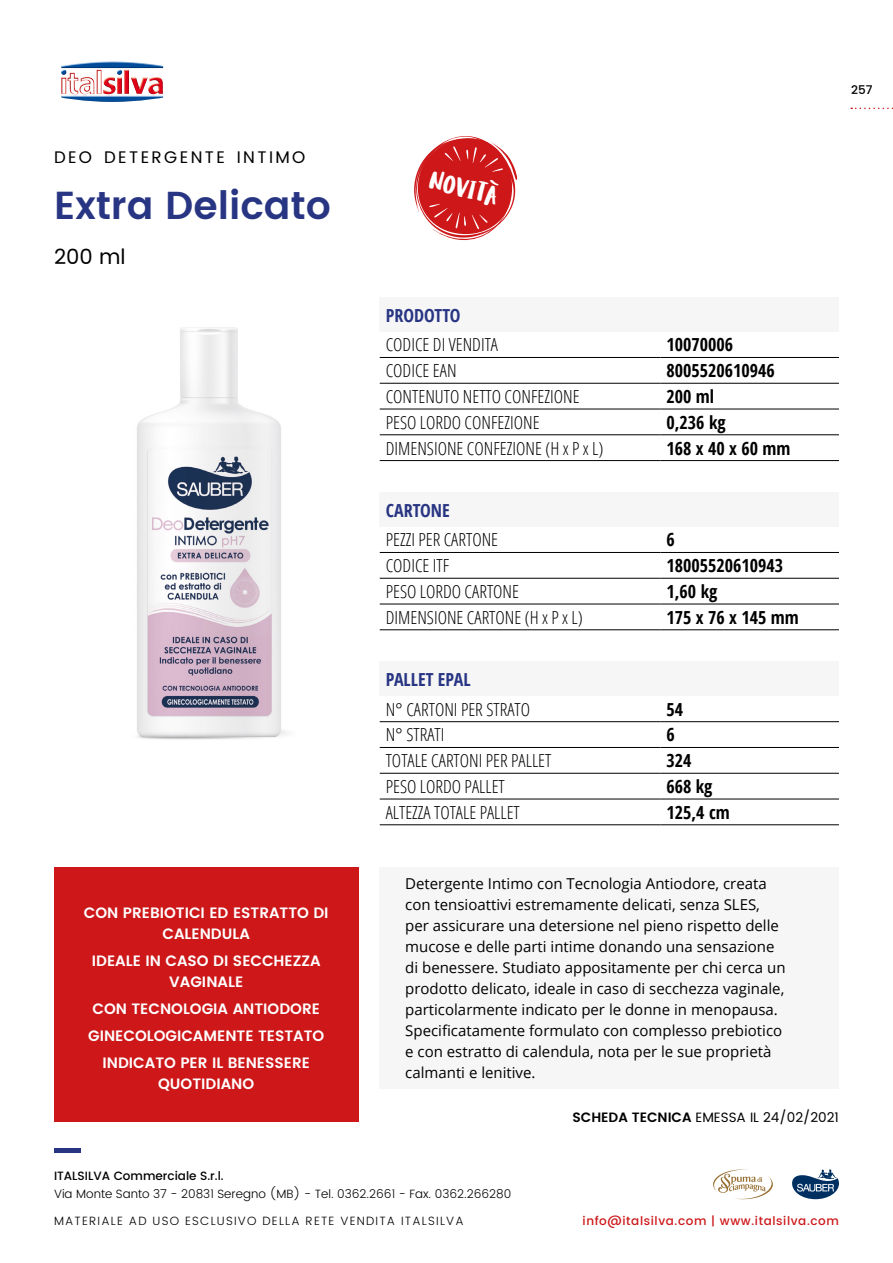
<style>
.page{position:relative;width:893px;height:1263px;background:#fff}
.page>*{position:absolute;margin:0;border:0;box-sizing:border-box;transform-origin:0 0}
.t1{font:600 39px "Poppins";color:#283583}
.t2{font:26.4px "Ludicrous";color:#fff}
.t3{font:21px "Poppins";color:#000}
.t4{font:300 condensed 18px "Open Sans";color:#000}
.t5{font:700 18px "Open Sans Condensed";color:#000}
.t6{font:700 18px "Open Sans Condensed";color:#283583}
.t7{font:16.8px "Poppins";letter-spacing:.145em;color:#000}
.t8{font:15px/21px "Open Sans";color:#000}
.t9{font:600 15px/21px "Poppins";color:#fff;text-align:center}
.t10{font:13.5px "Poppins";color:#000}
.t11{font:300 12px "Poppins";color:#000}
.t12{font:300 12px "Poppins";letter-spacing:.1em;color:#000}
.t13{font:500 12px "Poppins";letter-spacing:.05em;color:#cd1719}
.t14{font:500 12px "Poppins";color:#000}
.s1{font-weight:600}
</style>
<div class="page">
<svg style="left:851px;top:108px;width:42px;height:1px"></svg>
<hr style="left:54px;top:1148px;width:26px;height:4px;background:#283583">
<img style="left:61px;top:61px;width:102px;height:41px">
<svg style="left:792px;top:1169px;width:47px;height:30px"></svg>
<svg style="left:713px;top:1169px;width:60px;height:31px"></svg>
<div style="left:54px;top:867px;width:304px;height:255px;background:#cd1719"></div>
<div style="left:380px;top:867px;width:459px;height:222px;background:#f6f6f6"></div>
<div style="left:380px;top:662px;width:459px;height:34px;background:#f6f6f6"></div>
<hr style="left:380px;top:721px;width:280px;height:1px;background:#000">
<hr style="left:660px;top:721px;width:179px;height:1px;background:#000">
<hr style="left:380px;top:747px;width:280px;height:1px;background:#000">
<hr style="left:660px;top:747px;width:179px;height:1px;background:#000">
<hr style="left:380px;top:773px;width:280px;height:1px;background:#000">
<hr style="left:660px;top:773px;width:179px;height:1px;background:#000">
<hr style="left:380px;top:799px;width:280px;height:1px;background:#000">
<hr style="left:660px;top:799px;width:179px;height:1px;background:#000">
<hr style="left:380px;top:824px;width:280px;height:1px;background:#000">
<hr style="left:660px;top:824px;width:179px;height:1px;background:#000">
<div style="left:380px;top:493px;width:459px;height:34px;background:#f6f6f6"></div>
<hr style="left:380px;top:552px;width:280px;height:1px;background:#000">
<hr style="left:660px;top:552px;width:179px;height:1px;background:#000">
<hr style="left:380px;top:578px;width:280px;height:1px;background:#000">
<hr style="left:660px;top:578px;width:179px;height:1px;background:#000">
<hr style="left:380px;top:604px;width:280px;height:1px;background:#000">
<hr style="left:660px;top:604px;width:179px;height:1px;background:#000">
<hr style="left:380px;top:629px;width:280px;height:1px;background:#000">
<hr style="left:660px;top:629px;width:179px;height:1px;background:#000">
<div style="left:380px;top:298px;width:459px;height:34px;background:#f6f6f6"></div>
<hr style="left:380px;top:357px;width:280px;height:1px;background:#000">
<hr style="left:660px;top:357px;width:179px;height:1px;background:#000">
<hr style="left:380px;top:383px;width:280px;height:1px;background:#000">
<hr style="left:660px;top:383px;width:179px;height:1px;background:#000">
<hr style="left:380px;top:409px;width:280px;height:1px;background:#000">
<hr style="left:660px;top:409px;width:179px;height:1px;background:#000">
<hr style="left:380px;top:434px;width:280px;height:1px;background:#000">
<hr style="left:660px;top:434px;width:179px;height:1px;background:#000">
<hr style="left:380px;top:460px;width:280px;height:1px;background:#000">
<hr style="left:660px;top:460px;width:179px;height:1px;background:#000">
<svg style="left:414px;top:136px;width:103px;height:104px"></svg>
<img style="left:137px;top:327px;width:150px;height:413px">
<p class="t14" style="left:851px;top:80px;width:23px">257</p>
<p class="t7" style="left:54px;top:145px;width:253px">DEO DETERGENTE INTIMO</p>
<h1 class="t1" style="left:54px;top:176px;width:279px">Extra Delicato</h1>
<h3 class="t3" style="left:54px;top:241px;width:73px">200 ml</h3>
<p class="t9" style="left:84px;top:902px;width:246px">CON PREBIOTICI ED ESTRATTO DI<br>CALENDULA</p>
<p class="t9" style="left:92px;top:950px;width:230px">IDEALE IN CASO DI SECCHEZZA<br>VAGINALE</p>
<p class="t9" style="left:88px;top:995px;width:238px;line-height:27px">CON TECNOLOGIA ANTIODORE<br>GINECOLOGICAMENTE TESTATO<br>INDICATO PER IL BENESSERE</p>
<p class="t9" style="left:158px;top:1073px;width:98px">QUOTIDIANO</p>
<h2 class="t2" style="left:435px;top:163px;width:73px;rotate:15deg">NOVITÀ</h2>
<p class="t6" style="left:386px;top:302px;width:76px">PRODOTTO</p>
<p class="t4" style="left:386px;top:333px;width:114px">CODICE DI VENDITA</p>
<p class="t5" style="left:666px;top:332px;width:68px">10070006</p>
<p class="t4" style="left:386px;top:358px;width:72px">CODICE EAN</p>
<p class="t5" style="left:666px;top:358px;width:110px">8005520610946</p>
<p class="t4" style="left:386px;top:384px;width:195px">CONTENUTO NETTO CONFEZIONE</p>
<p class="t5" style="left:666px;top:384px;width:49px">200 ml</p>
<p class="t4" style="left:386px;top:410px;width:155px">PESO LORDO CONFEZIONE</p>
<p class="t5" style="left:666px;top:410px;width:61px">0,236 kg</p>
<p class="t4" style="left:386px;top:436px;width:219px">DIMENSIONE CONFEZIONE (H x P x L)</p>
<p class="t5" style="left:666px;top:435px;width:126px">168 x 40 x 60 mm</p>
<p class="t6" style="left:386px;top:497px;width:66px">CARTONE</p>
<p class="t4" style="left:386px;top:528px;width:114px">PEZZI PER CARTONE</p>
<p class="t5" style="left:666px;top:527px;width:10px">6</p>
<p class="t4" style="left:386px;top:553px;width:65px">CODICE ITF</p>
<p class="t5" style="left:666px;top:553px;width:118px">18005520610943</p>
<p class="t4" style="left:386px;top:579px;width:135px">PESO LORDO CARTONE</p>
<p class="t5" style="left:666px;top:579px;width:53px">1,60 kg</p>
<p class="t4" style="left:386px;top:605px;width:199px">DIMENSIONE CARTONE (H x P x L)</p>
<p class="t5" style="left:666px;top:605px;width:134px">175 x 76 x 145 mm</p>
<p class="t6" style="left:386px;top:667px;width:87px">PALLET EPAL</p>
<p class="t4" style="left:386px;top:697px;width:146px">N° CARTONI PER STRATO</p>
<p class="t5" style="left:666px;top:697px;width:18px">54</p>
<p class="t4" style="left:386px;top:723px;width:60px">N° STRATI</p>
<p class="t5" style="left:666px;top:722px;width:10px">6</p>
<p class="t4" style="left:386px;top:748px;width:167px">TOTALE CARTONI PER PALLET</p>
<p class="t5" style="left:666px;top:748px;width:27px">324</p>
<p class="t4" style="left:386px;top:774px;width:121px">PESO LORDO PALLET</p>
<p class="t5" style="left:666px;top:774px;width:48px">668 kg</p>
<p class="t4" style="left:386px;top:800px;width:136px">ALTEZZA TOTALE PALLET</p>
<p class="t5" style="left:666px;top:800px;width:65px">125,4 cm</p>
<p class="t8" style="left:405px;top:873px;width:382px">Detergente Intimo con Tecnologia Antiodore, creata con tensioattivi estremamente delicati, senza SLES, per assicurare una detersione nel pieno rispetto delle mucose e delle parti intime donando una sensazione di benessere. Studiato appositamente per chi cerca un prodotto delicato, ideale in caso di secchezza vaginale, particolarmente indicato per le donne in menopausa.<br>Specificatamente formulato con complesso prebiotico e con estratto di calendula, nota per le sue proprietà calmanti e lenitive.</p>
<p class="t10" style="left:572px;top:1107px;width:268px"><span class="s1">SCHEDA TECNICA</span> EMESSA IL 24/02/2021</p>
<p class="t14" style="left:54px;top:1167px;width:171px">ITALSILVA Commerciale S.r.l.</p>
<p class="t11" style="left:54px;top:1185px;width:459px">Via Monte Santo 37 - 20831 Seregno (MB) - Tel. 0362.2661 - Fax. 0362.266280</p>
<p class="t12" style="left:54px;top:1212px;width:411px">MATERIALE AD USO ESCLUSIVO DELLA RETE VENDITA ITALSILVA</p>
<p class="t13" style="left:583px;top:1212px;width:258px">info@italsilva.com | www.italsilva.com</p>
</div>
